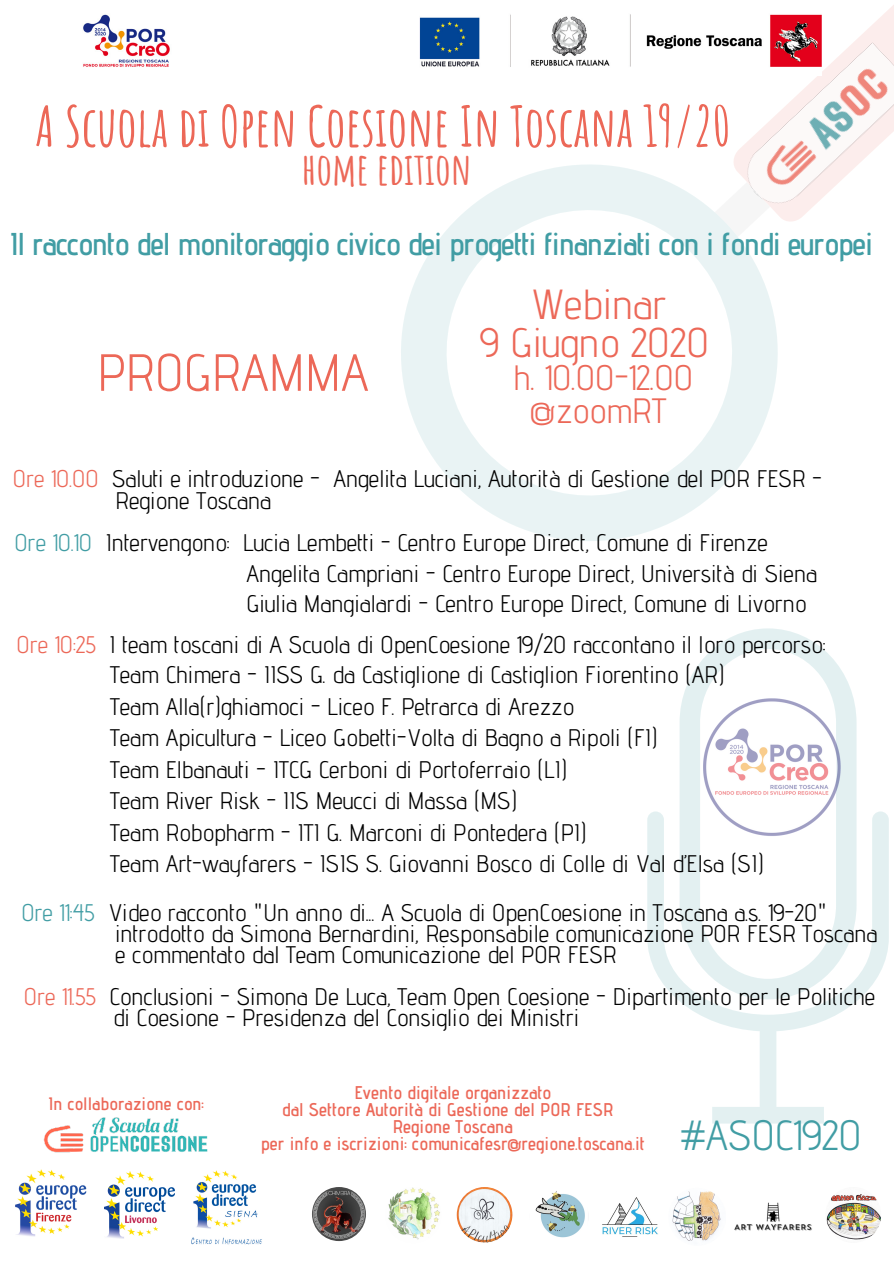
<style>
.page{position:relative;width:894px;height:1264px;background:#fff}
.page>*{position:absolute;margin:0;border:0;box-sizing:border-box;transform-origin:0 0}
.t1{font:700 55.2px "Amatic SC";color:#ec6858}
.t2{font:52.2px "Advent Pro";color:#ec6858}
.t3{font:700 43.5px "Amatic SC";color:#ec6858}
.t4{font:42px "Advent Pro";color:#419da4}
.t5{font:42px "Advent Pro";color:#ec6858}
.t6{font:41.1px "Advent Pro";color:#ec6858}
.t7{font:35.1px/32.5px "Advent Pro";color:#ec6858;text-align:center}
.t8{font:600 31.5px "Advent Pro";letter-spacing:-.035em;color:#419da4}
.t9{font:24px/31.3px "Advent Pro";color:#000}
.t10{font:600 18.45px/16.8px "Advent Pro";color:#ec6858;text-align:center}
.t11{font:600 18px "Advent Pro";color:#ec6858}
.s1{color:#ec6858}
.s2{color:#419da4}
</style>
<div class="page">
<svg style="left:821px;top:6px;width:72px;height:32px"></svg>
<svg style="left:401px;top:164px;width:399px;height:377px"></svg>
<img style="left:83px;top:14px;width:738px;height:53px">
<img style="left:732px;top:38px;width:161px;height:180px">
<svg style="left:691px;top:628px;width:154px;height:48px"></svg>
<svg style="left:647px;top:857px;width:241px;height:266px"></svg>
<img style="left:312px;top:1186px;width:54px;height:54px;border-radius:50%">
<img style="left:385px;top:1186px;width:56px;height:56px;border-radius:50%">
<img style="left:456px;top:1186px;width:56px;height:56px;border-radius:50%">
<img style="left:529px;top:1186px;width:59px;height:59px;border-radius:50%">
<img style="left:668px;top:1187px;width:58px;height:58px;border-radius:50%">
<img style="left:825px;top:1186px;width:55px;height:56px;border-radius:50%">
<img style="left:43px;top:1117px;width:164px;height:36px">
<img style="left:104px;top:1171px;width:70px;height:66px">
<img style="left:15px;top:1169px;width:72px;height:68px">
<img style="left:191px;top:1170px;width:71px;height:75px">
<img style="left:647px;top:676px;width:242px;height:181px">
<img style="left:734px;top:1202px;width:78px;height:29px">
<img style="left:602px;top:1197px;width:56px;height:40px">
<p class="t1" style="left:35px;top:91px;width:696px">A Scuola di Open Coesione In Toscana 19/20</p>
<p class="t3" style="left:302px;top:140px;width:171px">home edition</p>
<p class="t8" style="left:9px;top:224px;width:865px">Il racconto del monitoraggio civico dei progetti finanziati con i fondi europei</p>
<p class="t2" style="left:97px;top:340px;width:273px">PROGRAMMA</p>
<p class="t5" style="left:530px;top:278px;width:138px">Webinar</p>
<p class="t6" style="left:479px;top:317px;width:231px">9 Giugno 2020</p>
<p class="t7" style="left:513px;top:361px;width:181px">h. 10.00-12.00 @zoomRT</p>
<p class="t9" style="left:115px;top:468px;width:708px;line-height:21.5px;text-indent:-102px"><span class="s1">Ore 10.00</span> Saluti e introduzione - Angelita Luciani, Autorità di Gestione del POR FESR -<br>Regione Toscana</p>
<p class="t9" style="left:246px;top:527px;width:571px;line-height:30.5px;text-indent:-232px"><span class="s2">Ore 10.10</span> Intervengono: Lucia Lembetti - Centro Europe Direct, Comune di Firenze<br>Angelita Campriani - Centro Europe Direct, Università di Siena<br>Giulia Mangialardi - Centro Europe Direct, Comune di Livorno</p>
<p class="t9" style="left:110px;top:628px;width:716px;text-indent:-94px"><span class="s1">Ore 10:25</span> I team toscani di A Scuola di OpenCoesione 19/20 raccontano il loro percorso:<br>Team Chimera - IISS G. da Castiglione di Castiglion Fiorentino (AR)<br>Team Alla(r)ghiamoci - Liceo F. Petrarca di Arezzo<br>Team Apicultura - Liceo Gobetti-Volta di Bagno a Ripoli (FI)<br>Team Elbanauti - ITCG Cerboni di Portoferraio (LI)<br>Team River Risk - IIS Meucci di Massa (MS)<br>Team Robopharm - ITI G. Marconi di Pontedera (PI)<br>Team Art-wayfarers - ISIS S. Giovanni Bosco di Colle di Val d’Elsa (SI)</p>
<p class="t9" style="left:115px;top:901px;width:763px;line-height:21.5px;text-indent:-94px"><span class="s2">Ore 11:45</span> Video racconto "Un anno di . A Scuola di OpenCoesione in Toscana a.s. 19-20" introdotto da Simona Bernardini, Responsabile comunicazione POR FESR Toscana e commentato dal Team Comunicazione del POR FESR</p>
<p class="t9" style="left:113px;top:985px;width:763px;line-height:21.5px;text-indent:-89px"><span class="s1">Ore 11.55</span> Conclusioni - Simona De Luca, Team Open Coesione - Dipartimento per le Politiche di Coesione - Presidenza del Consiglio dei Ministri</p>
<p class="t11" style="left:48px;top:1092px;width:157px">In collaborazione con:</p>
<p class="t10" style="left:261px;top:1083px;width:385px">Evento digitale organizzato<br>dal Settore Autorità di Gestione del POR FESR Regione Toscana<br>per info e iscrizioni: comunicafesr@regione.toscana.it</p>
<p class="t4" style="left:680px;top:1109px;width:183px">#ASOC1920</p>
</div>
